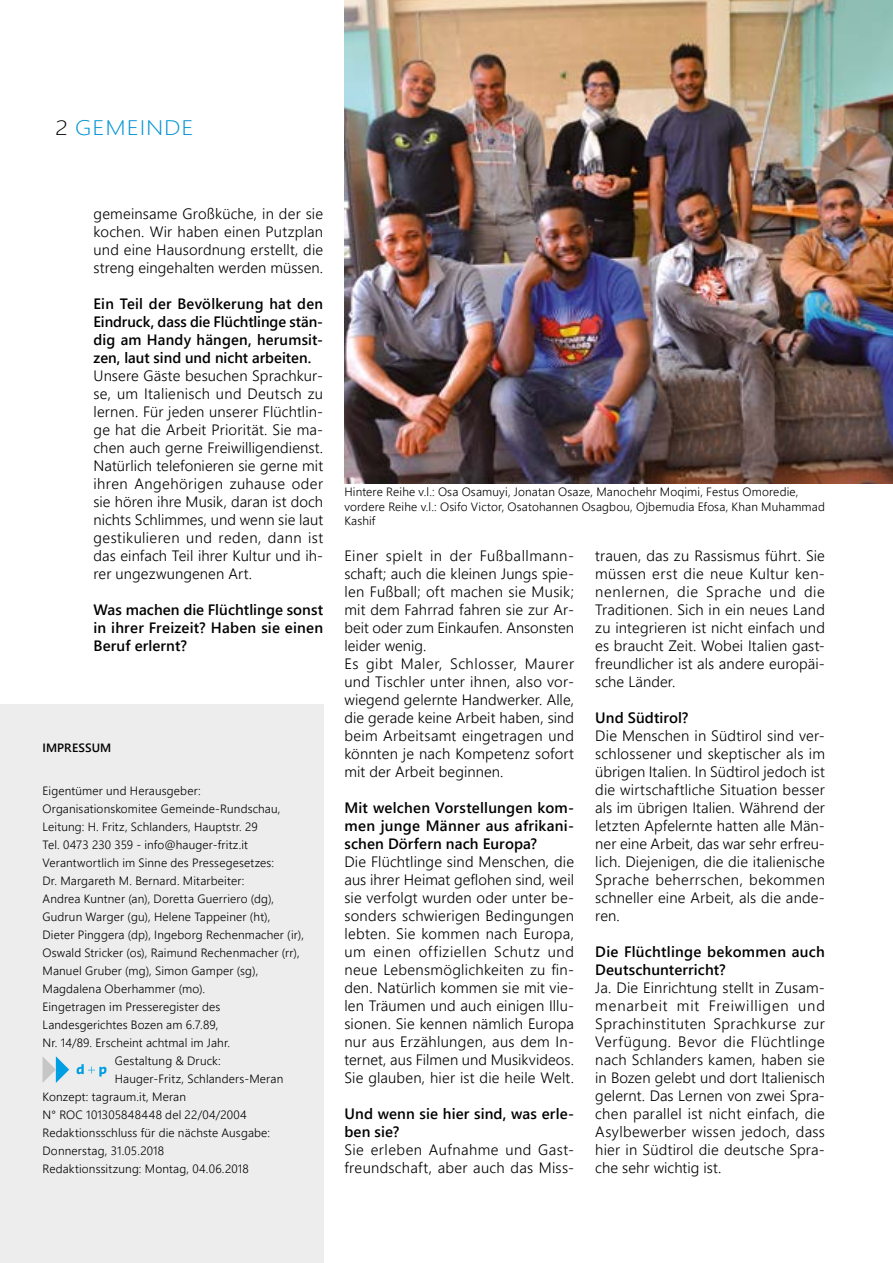
<style>
.page{position:relative;width:893px;height:1263px;background:#fff}
.page>*{position:absolute;margin:0;border:0;box-sizing:border-box;transform-origin:0 0}
.t1{font:21px "Webly Sleek UI Light";letter-spacing:.035em;color:#0093d3;scale:1.16 1}
.t2{font:15px/18px "Webly Sleek UI Semilight";letter-spacing:.01em;color:#000;text-align:justify}
.t3{font:15px/18px "Webly Sleek UI Semibold";letter-spacing:.01em;color:#000;text-align:justify}
.t4{font:12px/14.4px "Webly Sleek UI Semilight";letter-spacing:.015em;color:#000}
.t5{font:12px "Webly Sleek UI Semibold";letter-spacing:.01em;color:#000}
.s1{color:#000}
</style>
<div class="page">
<div style="left:0;top:705px;width:323px;height:558px;background:#ededed"></div>
<svg style="left:77px;top:1064px;width:29px;height:12px"></svg>
<svg style="left:43px;top:1056px;width:26px;height:27px"></svg>
<img style="left:344px;top:0;width:549px;height:483px">
<h1 class="t1" style="left:55px;top:112px;width:121px"><span class="s1">2</span> GEMEINDE</h1>
<p class="t2" style="left:94px;top:204px;width:231px">gemeinsame Großküche, in der sie kochen. Wir haben einen Putzplan und eine Hausordnung erstellt, die streng eingehalten werden müssen.</p>
<p class="t3" style="left:94px;top:294px;width:231px">Ein Teil der Bevölkerung hat den Eindruck, dass die Flüchtlinge stän&shy;dig am Handy hängen, herumsit&shy;zen, laut sind und nicht arbeiten.</p>
<p class="t2" style="left:94px;top:366px;width:231px">Unsere Gäste besuchen Sprachkur&shy;se, um Italienisch und Deutsch zu lernen. Für jeden unserer Flüchtlin&shy;ge hat die Arbeit Priorität. Sie ma&shy;chen auch gerne Freiwilligendienst.<br>Natürlich telefonieren sie gerne mit ihren Angehörigen zuhause oder sie hören ihre Musik, daran ist doch nichts Schlimmes, und wenn sie laut gestikulieren und reden, dann ist das einfach Teil ihrer Kultur und ih&shy;rer ungezwungenen Art.</p>
<p class="t3" style="left:94px;top:600px;width:231px">Was machen die Flüchtlinge sonst in ihrer Freizeit? Haben sie einen Beruf erlernt?</p>
<p class="t5" style="left:43px;top:739px;width:70px">IMPRESSUM</p>
<p class="t4" style="left:43px;top:783px;width:160px">Eigentümer und Herausgeber:</p>
<p class="t4" style="left:43px;top:801px;width:240px">Organisationskomitee Gemeinde-Rundschau,</p>
<p class="t4" style="left:43px;top:819px;width:217px">Leitung: H. Fritz, Schlanders, Hauptstr. 29</p>
<p class="t4" style="left:43px;top:837px;width:207px">Tel. 0473 230 359 - info@hauger-fritz.it</p>
<p class="t4" style="left:43px;top:855px;width:233px">Verantwortlich im Sinne des Pressegesetzes:</p>
<p class="t4" style="left:43px;top:873px;width:203px">Dr. Margareth M. Bernard. Mitarbeiter:</p>
<p class="t4" style="left:43px;top:891px;width:233px">Andrea Kuntner (an), Doretta Guerriero (dg),</p>
<p class="t4" style="left:43px;top:909px;width:229px">Gudrun Warger (gu), Helene Tappeiner (ht),</p>
<p class="t4" style="left:43px;top:927px;width:263px">Dieter Pinggera (dp), Ingeborg Rechenmacher (ir),</p>
<p class="t4" style="left:43px;top:945px;width:259px">Oswald Stricker (os), Raimund Rechenmacher (rr),</p>
<p class="t4" style="left:43px;top:963px;width:217px">Manuel Gruber (mg), Simon Gamper (sg),</p>
<p class="t4" style="left:43px;top:981px;width:164px">Magdalena Oberhammer (mo).</p>
<p class="t4" style="left:43px;top:999px;width:179px">Eingetragen im Presseregister des</p>
<p class="t4" style="left:43px;top:1017px;width:177px">Landesgerichtes Bozen am 6.7.89,</p>
<p class="t4" style="left:43px;top:1035px;width:189px">Nr. 14/89. Erscheint achtmal im Jahr.</p>
<p class="t4" style="left:115px;top:1053px;width:108px">Gestaltung &amp; Druck:</p>
<p class="t4" style="left:115px;top:1071px;width:170px">Hauger-Fritz, Schlanders-Meran</p>
<p class="t4" style="left:43px;top:1089px;width:145px">Konzept: tagraum.it, Meran</p>
<p class="t4" style="left:43px;top:1107px;width:206px">N° ROC 101305848448 del 22/04/2004</p>
<p class="t4" style="left:43px;top:1125px;width:229px">Redaktionsschluss für die nächste Ausgabe:</p>
<p class="t4" style="left:43px;top:1143px;width:123px">Donnerstag, 31.05.2018</p>
<p class="t4" style="left:43px;top:1161px;width:208px">Redaktionssitzung: Montag, 04.06.2018</p>
<p class="t4" style="left:344px;top:484px;width:482px">Hintere Reihe v.l.: Osa Osamuyi, Jonatan Osaze, Manochehr Moqimi, Festus Omoredie, vordere Reihe v.l.: Osifo Victor, Osatohannen Osagbou, Ojbemudia Efosa, Khan Muhammad<br>Kashif</p>
<p class="t2" style="left:344px;top:546px;width:231px;text-align:left">Einer spielt in der Fußballmann&shy;schaft; auch die kleinen Jungs spie&shy;len Fußball; oft machen sie Musik; mit dem Fahrrad fahren sie zur Ar&shy;beit oder zum Einkaufen. Ansonsten leider wenig.<br>Es gibt Maler, Schlosser, Maurer und Tischler unter ihnen, also vor&shy;wiegend gelernte Handwerker. Alle, die gerade keine Arbeit haben, sind beim Arbeitsamt eingetragen und könnten je nach Kompetenz sofort mit der Arbeit beginnen.</p>
<p class="t3" style="left:344px;top:798px;width:231px">Mit welchen Vorstellungen kom&shy;men junge Männer aus afrikani&shy;schen Dörfern nach Europa?</p>
<p class="t2" style="left:344px;top:852px;width:231px">Die Flüchtlinge sind Menschen, die aus ihrer Heimat geflohen sind, weil sie verfolgt wurden oder unter be&shy;sonders schwierigen Bedingungen lebten. Sie kommen nach Europa, um einen offiziellen Schutz und neue Lebensmöglichkeiten zu fin&shy;den. Natürlich kommen sie mit vie&shy;len Träumen und auch einigen Illu&shy;sionen. Sie kennen nämlich Europa nur aus Erzählungen, aus dem In&shy;ternet, aus Filmen und Musikvideos.<br>Sie glauben, hier ist die heile Welt.</p>
<p class="t3" style="left:344px;top:1104px;width:231px">Und wenn sie hier sind, was erle&shy;ben sie?</p>
<p class="t2" style="left:344px;top:1140px;width:231px">Sie erleben Aufnahme und Gast&shy;freundschaft, aber auch das Miss-</p>
<p class="t2" style="left:595px;top:546px;width:231px">trauen, das zu Rassismus führt. Sie müssen erst die neue Kultur ken&shy;nenlernen, die Sprache und die Traditionen. Sich in ein neues Land zu integrieren ist nicht einfach und es braucht Zeit. Wobei Italien gast&shy;freundlicher ist als andere europäi&shy;sche Länder.</p>
<p class="t3" style="left:595px;top:708px;width:95px">Und Südtirol?</p>
<p class="t2" style="left:595px;top:726px;width:231px">Die Menschen in Südtirol sind ver&shy;schlossener und skeptischer als im übrigen Italien. In Südtirol jedoch ist die wirtschaftliche Situation besser als im übrigen Italien. Während der letzten Apfelernte hatten alle Män&shy;ner eine Arbeit, das war sehr erfreu&shy;lich. Diejenigen, die die italienische Sprache beherrschen, bekommen schneller eine Arbeit, als die ande&shy;ren.</p>
<p class="t3" style="left:595px;top:942px;width:231px">Die Flüchtlinge bekommen auch<br>Deutschunterricht?</p>
<p class="t2" style="left:595px;top:978px;width:231px">Ja. Die Einrichtung stellt in Zusam&shy;menarbeit mit Freiwilligen und Sprachinstituten Sprachkurse zur Verfügung. Bevor die Flüchtlinge nach Schlanders kamen, haben sie in Bozen gelebt und dort Italienisch gelernt. Das Lernen von zwei Spra&shy;chen parallel ist nicht einfach, die Asylbewerber wissen jedoch, dass hier in Südtirol die deutsche Spra&shy;che sehr wichtig ist.</p>
</div>
